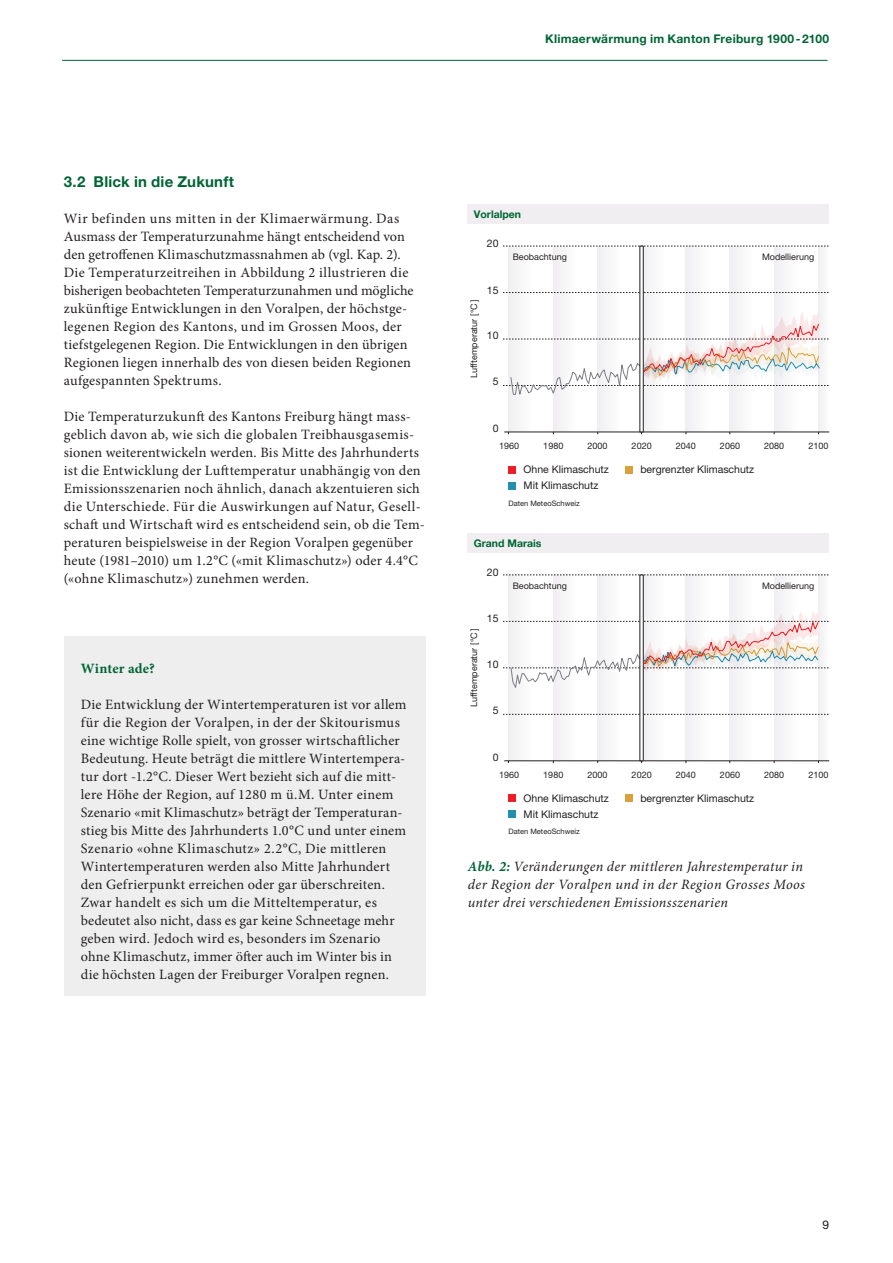
<style>
.page{position:relative;width:893px;height:1263px;background:#fff}
.page>*{position:absolute;margin:0;border:0;box-sizing:border-box;transform-origin:0 0}
.Zwischentitel_grün{font:700 15px "Helvetica Neue LT Pro";letter-spacing:.015em;color:#006535}
.Haupttext{font:14.25px/18px "Minion Pro";letter-spacing:.015em;color:#231f20}
.Haupttext-2{font:italic 14.25px/18px "Minion Pro";letter-spacing:.025em;color:#231f20}
.Haupttext-3{font:700 14.25px "Minion Pro";letter-spacing:.01em;color:#006535}
.kopfzeile_links{font:700 12px "Helvetica Neue LT Pro";letter-spacing:.02em;color:#006535}
.t1{font:12px "Helvetica Neue LT Pro";color:#231f20}
.t2{font:10.5px "Helvetica Neue LT Pro";color:#231f20}
.t3{font:700 10.5px "Helvetica Neue";color:#006535}
.t4{font:9px "Helvetica Neue LT Pro";color:#231f20}
.t5{font:7.5px "Helvetica Neue LT Pro";color:#231f20}
.s1{font-weight:700;color:#006535}
</style>
<div class="page">
<hr style="left:62px;top:60px;width:765px;height:1px;background:#006535">
<div style="left:64px;top:637px;width:361px;height:359px;background:#eeeeef"></div>
<div style="left:508px;top:246px;width:23px;height:186px;background:#f6f6f7"></div>
<div style="left:553px;top:246px;width:23px;height:186px;background:#f6f6f7"></div>
<div style="left:598px;top:246px;width:22px;height:186px;background:#f6f6f7"></div>
<div style="left:642px;top:246px;width:22px;height:186px;background:#f6f6f7"></div>
<div style="left:686px;top:246px;width:22px;height:186px;background:#f6f5f6"></div>
<div style="left:730px;top:246px;width:22px;height:186px;background:#f6f6f7"></div>
<div style="left:774px;top:246px;width:23px;height:186px;background:#f7f6f7"></div>
<div style="left:818px;top:246px;width:11px;height:186px;background:#f5f5f6"></div>
<div style="left:508px;top:466px;width:8px;height:7px;background:#ee1d23"></div>
<div style="left:625px;top:466px;width:8px;height:7px;background:#d8a13e"></div>
<div style="left:508px;top:482px;width:8px;height:7px;background:#258fb2"></div>
<div style="left:508px;top:811px;width:8px;height:7px;background:#258fb2"></div>
<svg style="left:503px;top:292px;width:326px;height:1px"></svg>
<hr style="left:504px;top:432px;width:325px;height:1px;background:#231f20">
<svg style="left:503px;top:246px;width:326px;height:1px"></svg>
<div style="left:508px;top:575px;width:23px;height:186px;background:#f6f6f7"></div>
<div style="left:553px;top:575px;width:23px;height:186px;background:#f6f6f7"></div>
<div style="left:598px;top:575px;width:22px;height:186px;background:#f6f6f7"></div>
<div style="left:642px;top:575px;width:22px;height:186px;background:#f6f6f7"></div>
<div style="left:686px;top:575px;width:22px;height:186px;background:#f6f5f6"></div>
<div style="left:730px;top:575px;width:22px;height:186px;background:#f6f6f7"></div>
<div style="left:774px;top:575px;width:23px;height:186px;background:#f7f6f7"></div>
<div style="left:818px;top:575px;width:11px;height:186px;background:#f5f5f6"></div>
<div style="left:508px;top:795px;width:8px;height:7px;background:#ee1d23"></div>
<div style="left:625px;top:795px;width:8px;height:7px;background:#d8a13e"></div>
<hr style="left:504px;top:760px;width:325px;height:1px;background:#231f20">
<svg style="left:503px;top:575px;width:326px;height:1px"></svg>
<svg style="left:503px;top:714px;width:326px;height:1px"></svg>
<div style="left:468px;top:205px;width:361px;height:19px;background:#f0eef0"></div>
<svg style="left:503px;top:312px;width:326px;height:91px"></svg>
<div style="left:468px;top:533px;width:361px;height:19px;background:#f0eef0"></div>
<svg style="left:503px;top:610px;width:326px;height:79px"></svg>
<p class="kopfzeile_links" style="left:545px;top:31px;width:286px">Klimaerwärmung im Kanton Freiburg 1900-2100</p>
<p class="Zwischentitel_grün" style="left:64px;top:172px;width:172px">3.2 Blick in die Zukunft</p>
<p class="Haupttext" style="left:64px;top:209px;width:351px">Wir befinden uns mitten in der Klimaerwärmung. Das Ausmass der Temperaturzunahme hängt entscheidend von den getroffenen Klimaschutzmassnahmen ab (vgl. Kap. 2).<br>Die Temperaturzeitreihen in Abbildung 2 illustrieren die bisherigen beobachteten Temperaturzunahmen und mögliche zukünftige Entwicklungen in den Voralpen, der höchstge&shy;legenen Region des Kantons, und im Grossen Moos, der tiefstgelegenen Region. Die Entwicklungen in den übrigen Regionen liegen innerhalb des von diesen beiden Regionen aufgespannten Spektrums.</p>
<p class="Haupttext" style="left:64px;top:407px;width:363px">Die Temperaturzukunft des Kantons Freiburg hängt mass&shy;geblich davon ab, wie sich die globalen Treibhausgasemis&shy;sionen weiterentwickeln werden. Bis Mitte des Jahrhunderts ist die Entwicklung der Lufttemperatur unabhängig von den Emissionsszenarien noch ähnlich, danach akzentuieren sich die Unterschiede. Für die Auswirkungen auf Natur, Gesell&shy;schaft und Wirtschaft wird es entscheidend sein, ob die Tem&shy;peraturen beispielsweise in der Region Voralpen gegenüber heute (1981–2010) um 1.2°C («mit Klimaschutz») oder 4.4°C («ohne Klimaschutz») zunehmen werden.</p>
<p class="Haupttext-3" style="left:81px;top:658px;width:76px">Winter ade?</p>
<p class="Haupttext" style="left:81px;top:695px;width:327px">Die Entwicklung der Wintertemperaturen ist vor allem für die Region der Voralpen, in der der Skitourismus eine wichtige Rolle spielt, von grosser wirtschaftlicher Bedeutung. Heute beträgt die mittlere Wintertempera&shy;tur dort -1.2°C. Dieser Wert bezieht sich auf die mitt&shy;lere Höhe der Region, auf 1280 m ü.M. Unter einem Szenario «mit Klimaschutz» beträgt der Temperaturan&shy;stieg bis Mitte des Jahrhunderts 1.0°C und unter einem Szenario «ohne Klimaschutz» 2.2°C, Die mittleren Wintertemperaturen werden also Mitte Jahrhundert den Gefrierpunkt erreichen oder gar überschreiten.<br>Zwar handelt es sich um die Mitteltemperatur, es bedeutet also nicht, dass es gar keine Schneetage mehr geben wird. Jedoch wird es, besonders im Szenario ohne Klimaschutz, immer öfter auch im Winter bis in die höchsten Lagen der Freiburger Voralpen regnen.</p>
<p class="t3" style="left:474px;top:206px;width:49px">Vorlalpen</p>
<p class="t2" style="left:487px;top:237px;width:13px">20</p>
<p class="t4" style="left:468px;top:378px;width:80px;rotate:-90deg">Lufftemperatur [°C]</p>
<p class="t2" style="left:487px;top:283px;width:13px">15</p>
<p class="t2" style="left:487px;top:328px;width:13px">10</p>
<p class="t2" style="left:493px;top:375px;width:7px">5</p>
<p class="t4" style="left:513px;top:251px;width:56px">Beobachtung</p>
<p class="t4" style="left:762px;top:251px;width:54px">Modellierung</p>
<p class="t2" style="left:493px;top:421px;width:7px">0</p>
<p class="t4" style="left:543px;top:440px;width:22px">1980</p>
<p class="t4" style="left:632px;top:440px;width:22px">2020</p>
<p class="t4" style="left:720px;top:440px;width:22px">2060</p>
<p class="t4" style="left:808px;top:440px;width:22px">2100</p>
<p class="t4" style="left:499px;top:440px;width:22px">1960</p>
<p class="t4" style="left:587px;top:440px;width:22px">2000</p>
<p class="t4" style="left:676px;top:440px;width:22px">2040</p>
<p class="t4" style="left:764px;top:440px;width:22px">2080</p>
<p class="t2" style="left:523px;top:463px;width:87px">Ohne Klimaschutz</p>
<p class="t2" style="left:640px;top:463px;width:115px">bergrenzter Klimaschutz</p>
<p class="t2" style="left:523px;top:479px;width:76px">Mit Klimaschutz</p>
<p class="t5" style="left:508px;top:498px;width:73px">Daten MeteoSchweiz</p>
<p class="t3" style="left:474px;top:535px;width:69px">Grand Marais</p>
<p class="t2" style="left:487px;top:566px;width:13px">20</p>
<p class="t4" style="left:468px;top:707px;width:80px;rotate:-90deg">Lufftemperatur [°C]</p>
<p class="t2" style="left:487px;top:612px;width:13px">15</p>
<p class="t2" style="left:487px;top:657px;width:13px">10</p>
<p class="t2" style="left:493px;top:704px;width:7px">5</p>
<p class="t4" style="left:513px;top:580px;width:56px">Beobachtung</p>
<p class="t4" style="left:762px;top:580px;width:54px">Modellierung</p>
<p class="t2" style="left:493px;top:750px;width:7px">0</p>
<p class="t4" style="left:499px;top:769px;width:22px">1960</p>
<p class="t4" style="left:587px;top:769px;width:22px">2000</p>
<p class="t4" style="left:676px;top:769px;width:22px">2040</p>
<p class="t4" style="left:764px;top:769px;width:22px">2080</p>
<p class="t4" style="left:543px;top:769px;width:22px">1980</p>
<p class="t4" style="left:632px;top:769px;width:22px">2020</p>
<p class="t4" style="left:720px;top:769px;width:22px">2060</p>
<p class="t4" style="left:808px;top:769px;width:22px">2100</p>
<p class="t2" style="left:523px;top:792px;width:87px">Ohne Klimaschutz</p>
<p class="t2" style="left:640px;top:792px;width:115px">bergrenzter Klimaschutz</p>
<p class="t2" style="left:523px;top:808px;width:76px">Mit Klimaschutz</p>
<p class="t5" style="left:508px;top:827px;width:73px">Daten MeteoSchweiz</p>
<p class="Haupttext-2" style="left:468px;top:857px;width:339px"><span class="s1">Abb. 2:</span> Veränderungen der mittleren Jahrestemperatur in der Region der Voralpen und in der Region Grosses Moos unter drei verschiedenen Emissionsszenarien</p>
<p class="t1" style="left:822px;top:1217px;width:8px">9</p>
</div>
